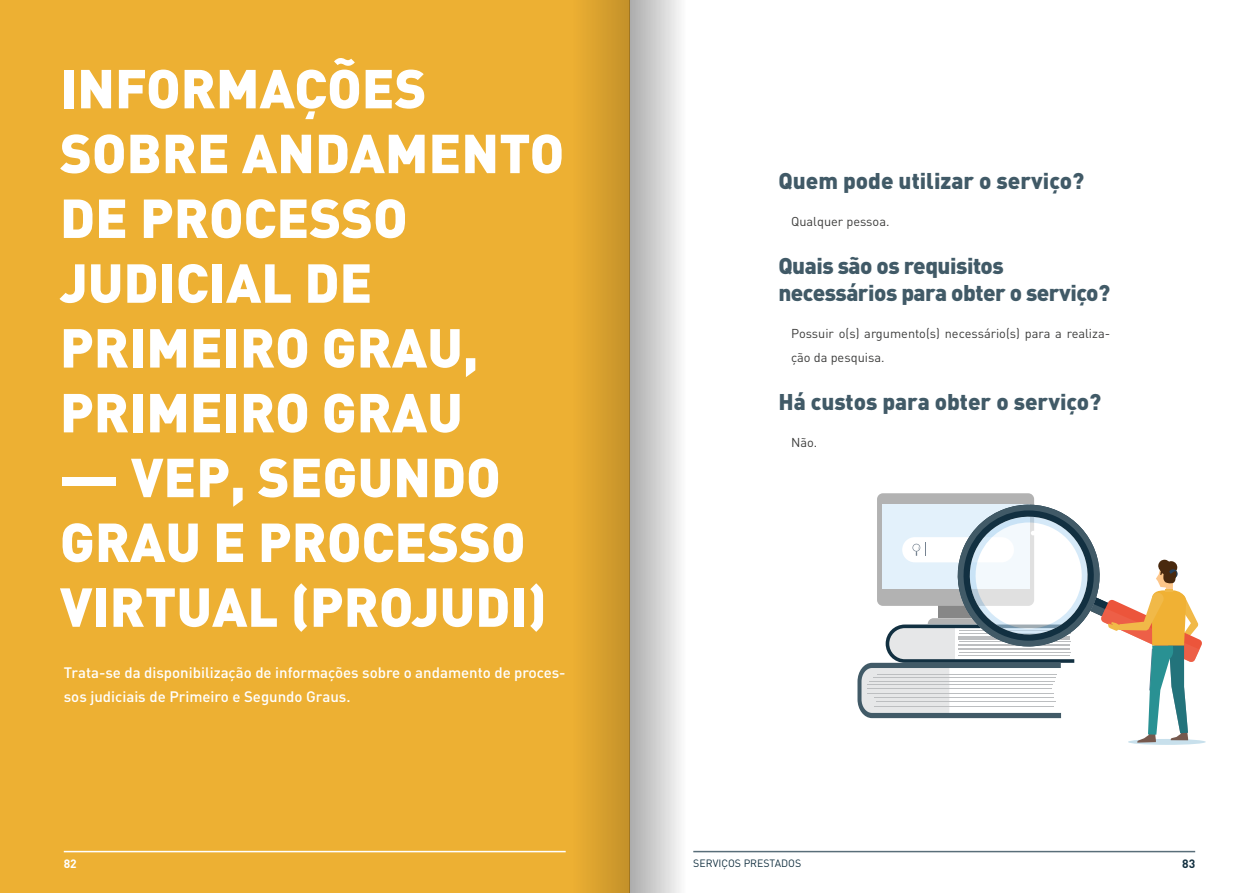
<style>
.page{position:relative;width:1259px;height:893px;background:#fff}
.page>*{position:absolute;margin:0;border:0;box-sizing:border-box;transform-origin:0 0}
.t1{font:900 54px/64.8px "DIN Pro";color:#fff}
.t2{font:900 22.5px "DIN Pro";color:#415a67}
.t3{font:900 22.5px/27px "DIN Pro";letter-spacing:-.02em;color:#415a67}
.t4{font:500 15px/24px "DIN Pro";color:#fff}
.t5{font:12.75px/24px "DIN Pro";color:#3c3c3b}
.t6{font:700 12px "DIN Pro";color:#fff}
.t7{font:700 12px "DIN Pro";color:#123040}
.t8{font:10.5px "DIN Pro";color:#123040}
</style>
<div class="page">
<hr style="left:693px;top:851px;width:502px;height:1px;background:#596e79">
<div style="left:0;top:0;width:629px;height:893px;background:#edb033"></div>
<hr style="left:64px;top:851px;width:502px;height:1px;background:#fff">
<svg style="left:1128px;top:739px;width:77px;height:6px"></svg>
<svg style="left:857px;top:495px;width:345px;height:248px"></svg>
<svg style="left:629px;top:0;width:96px;height:893px"></svg>
<div style="left:533px;top:0;width:96px;height:893px;background:linear-gradient(to right,#f8b836,#ca962b)"></div>
<p class="t1" style="left:60px;top:54px;width:506px">INFORMAÇÕES<br>SOBRE ANDAMENTO<br>DE PROCESSO<br>JUDICIAL DE<br>PRIMEIRO GRAU,<br>PRIMEIRO GRAU</p>
<p class="t1" style="left:60px;top:443px;width:488px">— VEP, SEGUNDO<br>GRAU E PROCESSO<br>VIRTUAL (PROJUDI)</p>
<p class="t4" style="left:64px;top:660px;width:503px">Trata-se da disponibilização de informações sobre o andamento de proces&shy;sos judiciais de Primeiro e Segundo Graus.</p>
<p class="t2" style="left:778px;top:166px;width:307px">Quem pode utilizar o serviço?</p>
<p class="t5" style="left:791px;top:209px;width:100px">Qualquer pessoa.</p>
<p class="t3" style="left:778px;top:252px;width:333px">Quais são os requisitos necessários para obter o serviço?</p>
<p class="t5" style="left:791px;top:321px;width:320px">Possuir o(s) argumento(s) necessário(s) para a realiza&shy;ção da pesquisa.</p>
<p class="t2" style="left:778px;top:387px;width:324px">Há custos para obter o serviço?</p>
<p class="t5" style="left:791px;top:430px;width:28px">Não.</p>
<p class="t6" style="left:64px;top:856px;width:15px">82</p>
<p class="t8" style="left:693px;top:856px;width:109px">SERVIÇOS PRESTADOS</p>
<p class="t7" style="left:1182px;top:856px;width:15px">83</p>
</div>
